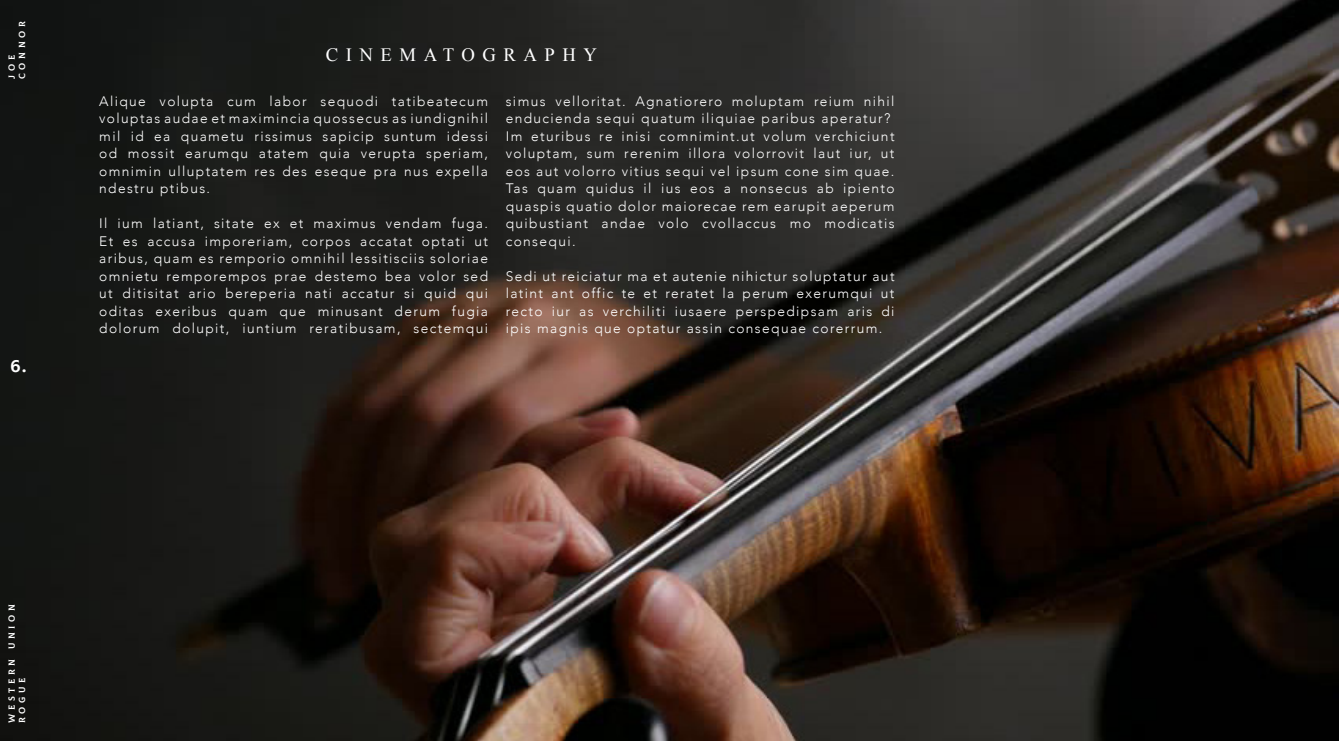
<style>
.page{position:relative;width:1339px;height:741px;background:#fff}
.page>*{position:absolute;margin:0;border:0;box-sizing:border-box;transform-origin:0 0}
.t1{font:18.75px "Times New Roman";letter-spacing:.4em;color:#fff}
.t2{font:17.5px "Colus";color:#fff}
.t3{font:300 13.75px/17.5px "Avenir";letter-spacing:.1em;color:#fff;text-align:justify}
.t4{font:8.75px "Colus";letter-spacing:.42em;color:#fff}
</style>
<div class="page">
<img style="left:0;top:0;width:1339px;height:740px">
<p class="t4" style="left:16px;top:79px;width:60px;rotate:-90deg">CONNOR</p>
<p class="t4" style="left:5px;top:79px;width:25px;rotate:-90deg">JOE</p>
<p class="t2" style="left:10px;top:352px;width:17px">6.</p>
<p class="t1" style="left:326px;top:42px;width:273px">CINEMATOGRAPHY</p>
<p class="t3" style="left:99px;top:92px;width:390px">Alique volupta cum labor sequodi tatibeatecum voluptas audae et maximincia quossecus as iundignihil mil id ea quametu rissimus sapicip suntum idessi od mossit earumqu atatem quia verupta speriam, omnimin ulluptatem res des eseque pra nus expella ndestru ptibus.</p>
<p class="t3" style="left:99px;top:215px;width:390px">Il ium latiant, sitate ex et maximus vendam fuga.<br>Et es accusa imporeriam, corpos accatat optati ut aribus, quam es remporio omnihil lessitisciis soloriae omnietu remporempos prae destemo bea volor sed ut ditisitat ario bereperia nati accatur si quid qui oditas exeribus quam que minusant derum fugia dolorum dolupit, iuntium reratibusam, sectemqui</p>
<p class="t3" style="left:506px;top:92px;width:390px">simus velloritat. Agnatiorero moluptam reium nihil enducienda sequi quatum iliquiae paribus aperatur?</p>
<p class="t3" style="left:506px;top:127px;width:390px">Im eturibus re inisi comnimint.ut volum verchiciunt voluptam, sum rerenim illora volorrovit laut iur, ut eos aut volorro vitius sequi vel ipsum cone sim quae.<br>Tas quam quidus il ius eos a nonsecus ab ipiento quaspis quatio dolor maiorecae rem earupit aeperum quibustiant andae volo cvollaccus mo modicatis consequi.</p>
<p class="t3" style="left:506px;top:267px;width:390px">Sedi ut reiciatur ma et autenie nihictur soluptatur aut latint ant offic te et reratet la perum exerumqui ut recto iur as verchiliti iusaere perspedipsam aris di ipis magnis que optatur assin consequae corerrum.</p>
<p class="t4" style="left:5px;top:722px;width:121px;rotate:-90deg">WESTERN UNION</p>
<p class="t4" style="left:16px;top:722px;width:47px;rotate:-90deg">ROGUE</p>
</div>
